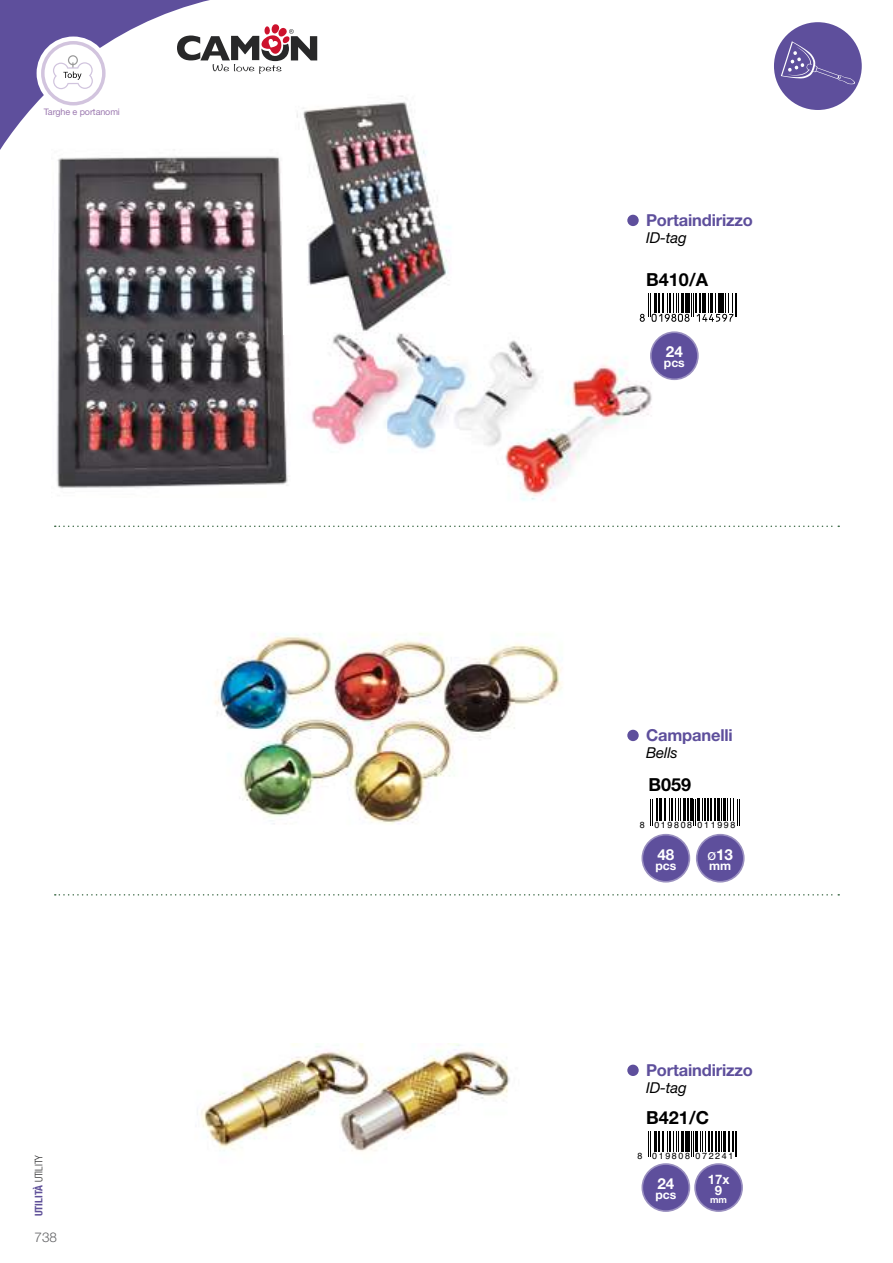
<style>
.page{position:relative;width:893px;height:1263px;background:#fff}
.page>*{position:absolute;margin:0;border:0;box-sizing:border-box;transform-origin:0 0}
.t1{font:700 18px "Helvetica Neue LT Std";color:#000}
.t2{font:700 16.5px "Helvetica Neue LT Std";letter-spacing:-.01em;color:#5e4f9c}
.t3{font:700 15.15px "Helvetica Neue LT Std";color:#fff}
.t4{font:italic 15px "Helvetica Neue LT Std";letter-spacing:-.01em;color:#000}
.t5{font:300 13.5px "Helvetica Neue LT Std";color:#616264}
.t6{font:700 13.2px/11.2px "Helvetica Neue LT Std";color:#fff;text-align:center}
.t7{font:700 12.15px "Helvetica Neue LT Std";color:#fff}
.t8{font:700 condensed 10.5px "Helvetica Neue LT Std";color:#5e4f98}
.t9{font:700 9.3px "Helvetica Neue LT Std";color:#fff}
.t10{font:9px "Helvetica";letter-spacing:.18em;color:#000}
.t11{font:9px "Helvetica Neue LT Std";letter-spacing:-.01em;color:#9c79b0}
.s1{font-weight:300;color:#282829}
.s2{font-weight:400}
</style>
<div class="page">
<div style="left:627px;top:1064px;width:12px;height:12px;background:#5e4f9c;border-radius:50%"></div>
<svg style="left:55px;top:525px;width:784px;height:2px"></svg>
<svg style="left:55px;top:894px;width:784px;height:1px"></svg>
<svg style="left:666px;top:293px;width:71px;height:29px"></svg>
<div style="left:651px;top:332px;width:47px;height:47px;background:#5e4f9c;border-radius:50%"></div>
<div style="left:650px;top:331px;width:49px;height:49px;border:2px solid #9a90c0;border-radius:50%"></div>
<img style="left:56px;top:193px;width:232px;height:296px">
<img style="left:284px;top:96px;width:151px;height:238px">
<img style="left:291px;top:213px;width:375px;height:288px">
<img style="left:200px;top:1044px;width:310px;height:108px">
<svg style="left:648px;top:1132px;width:9px;height:25px"></svg>
<hr style="left:658px;top:1132px;width:2px;height:20px;background:#000">
<hr style="left:662px;top:1132px;width:2px;height:20px;background:#000">
<svg style="left:667px;top:1132px;width:12px;height:20px"></svg>
<hr style="left:681px;top:1132px;width:3px;height:20px;background:#000">
<hr style="left:685px;top:1132px;width:2px;height:20px;background:#000">
<hr style="left:687px;top:1132px;width:3px;height:20px;background:#000">
<svg style="left:691px;top:1132px;width:3px;height:25px"></svg>
<hr style="left:695px;top:1132px;width:3px;height:20px;background:#000">
<svg style="left:700px;top:1132px;width:6px;height:20px"></svg>
<hr style="left:708px;top:1132px;width:2px;height:20px;background:#000">
<hr style="left:711px;top:1132px;width:2px;height:20px;background:#000">
<hr style="left:715px;top:1132px;width:2px;height:20px;background:#000">
<svg style="left:718px;top:1132px;width:4px;height:20px"></svg>
<hr style="left:723px;top:1132px;width:3px;height:20px;background:#000">
<hr style="left:728px;top:1132px;width:2px;height:20px;background:#000">
<hr style="left:732px;top:1132px;width:2px;height:20px;background:#000">
<svg style="left:735px;top:1132px;width:2px;height:25px"></svg>
<div style="left:642px;top:1164px;width:47px;height:47px;background:#5e4f9c;border-radius:50%"></div>
<div style="left:641px;top:1163px;width:49px;height:49px;border:2px solid #9a90c0;border-radius:50%"></div>
<div style="left:695px;top:1164px;width:47px;height:47px;background:#5e4f9c;border-radius:50%"></div>
<div style="left:694px;top:1163px;width:49px;height:49px;border:2px solid #9a90c0;border-radius:50%"></div>
<div style="left:627px;top:730px;width:12px;height:11px;background:#5e4f9c;border-radius:50%"></div>
<svg style="left:650px;top:799px;width:3px;height:26px"></svg>
<hr style="left:656px;top:799px;width:2px;height:22px;background:#000">
<svg style="left:659px;top:799px;width:1px;height:22px"></svg>
<hr style="left:660px;top:799px;width:2px;height:22px;background:#000">
<hr style="left:664px;top:799px;width:2px;height:22px;background:#000">
<svg style="left:669px;top:799px;width:12px;height:22px"></svg>
<hr style="left:683px;top:799px;width:3px;height:22px;background:#000">
<hr style="left:687px;top:799px;width:2px;height:22px;background:#000">
<hr style="left:690px;top:799px;width:2px;height:22px;background:#000">
<svg style="left:693px;top:799px;width:3px;height:26px"></svg>
<hr style="left:697px;top:799px;width:3px;height:22px;background:#000">
<svg style="left:702px;top:799px;width:1px;height:22px"></svg>
<hr style="left:704px;top:799px;width:2px;height:22px;background:#000">
<hr style="left:707px;top:799px;width:2px;height:22px;background:#000">
<hr style="left:710px;top:799px;width:2px;height:22px;background:#000">
<hr style="left:714px;top:799px;width:2px;height:22px;background:#000">
<hr style="left:717px;top:799px;width:3px;height:22px;background:#000">
<svg style="left:721px;top:799px;width:17px;height:26px"></svg>
<div style="left:642px;top:835px;width:47px;height:47px;background:#5e4f9c;border-radius:50%"></div>
<div style="left:641px;top:834px;width:49px;height:48px;border:2px solid #9a90c0;border-radius:50%"></div>
<div style="left:697px;top:835px;width:47px;height:47px;background:#5e4f9c;border-radius:50%"></div>
<div style="left:696px;top:834px;width:49px;height:48px;border:2px solid #9a90c0;border-radius:50%"></div>
<img style="left:214px;top:633px;width:348px;height:191px">
<div style="left:774px;top:22px;width:88px;height:88px;background:#5e4f9c;border-radius:50%"></div>
<svg style="left:0;top:0;width:330px;height:193px"></svg>
<svg style="left:177px;top:23px;width:140px;height:51px"></svg>
<svg style="left:781px;top:41px;width:74px;height:43px"></svg>
<svg style="left:39px;top:39px;width:69px;height:69px"></svg>
<div style="left:37px;top:37px;width:73px;height:73px;border:4px solid #fff;border-radius:50%"></div>
<svg style="left:43px;top:43px;width:61px;height:61px"></svg>
<div style="left:41px;top:41px;width:65px;height:64px;border:3px solid #d2c4de;border-radius:50%"></div>
<svg style="left:53px;top:55px;width:40px;height:34px"></svg>
<p class="t11" style="left:44px;top:107px;width:78px">Targhe e portanomi</p>
<p class="t8" style="left:32px;top:1216px;width:63px;rotate:-90deg">UTILITÀ <span class="s1">UTILITY</span></p>
<p class="t5" style="left:35px;top:1229px;width:24px">738</p>
<p class="t2" style="left:646px;top:210px;width:108px">Portaindirizzo</p>
<p class="t4" style="left:646px;top:228px;width:42px">ID-tag</p>
<p class="t1" style="left:646px;top:268px;width:63px">B410/A</p>
<p class="t3" style="left:666px;top:342px;width:18px">24</p>
<p class="t7" style="left:664px;top:356px;width:22px">pcs</p>
<p class="t2" style="left:646px;top:725px;width:88px">Campanelli</p>
<p class="t4" style="left:646px;top:743px;width:33px">Bells</p>
<p class="t1" style="left:648px;top:774px;width:44px">B059</p>
<p class="t10" style="left:640px;top:818px;width:97px">8 019808 011998</p>
<p class="t3" style="left:657px;top:845px;width:18px">48</p>
<p class="t7" style="left:655px;top:858px;width:22px">pcs</p>
<p class="t3" style="left:707px;top:845px;width:27px"><span class="s2">ø</span>13</p>
<p class="t7" style="left:709px;top:858px;width:24px">mm</p>
<p class="t2" style="left:646px;top:1060px;width:108px">Portaindirizzo</p>
<p class="t4" style="left:646px;top:1078px;width:42px">ID-tag</p>
<p class="t1" style="left:646px;top:1107px;width:64px">B421/C</p>
<p class="t10" style="left:638px;top:1149px;width:97px">8 019808 072241</p>
<p class="t3" style="left:657px;top:1174px;width:18px">24</p>
<p class="t7" style="left:655px;top:1187px;width:22px">pcs</p>
<p class="t6" style="left:708px;top:1173px;width:23px">17x<br>9</p>
<p class="t9" style="left:710px;top:1193px;width:18px">mm</p>
</div>
